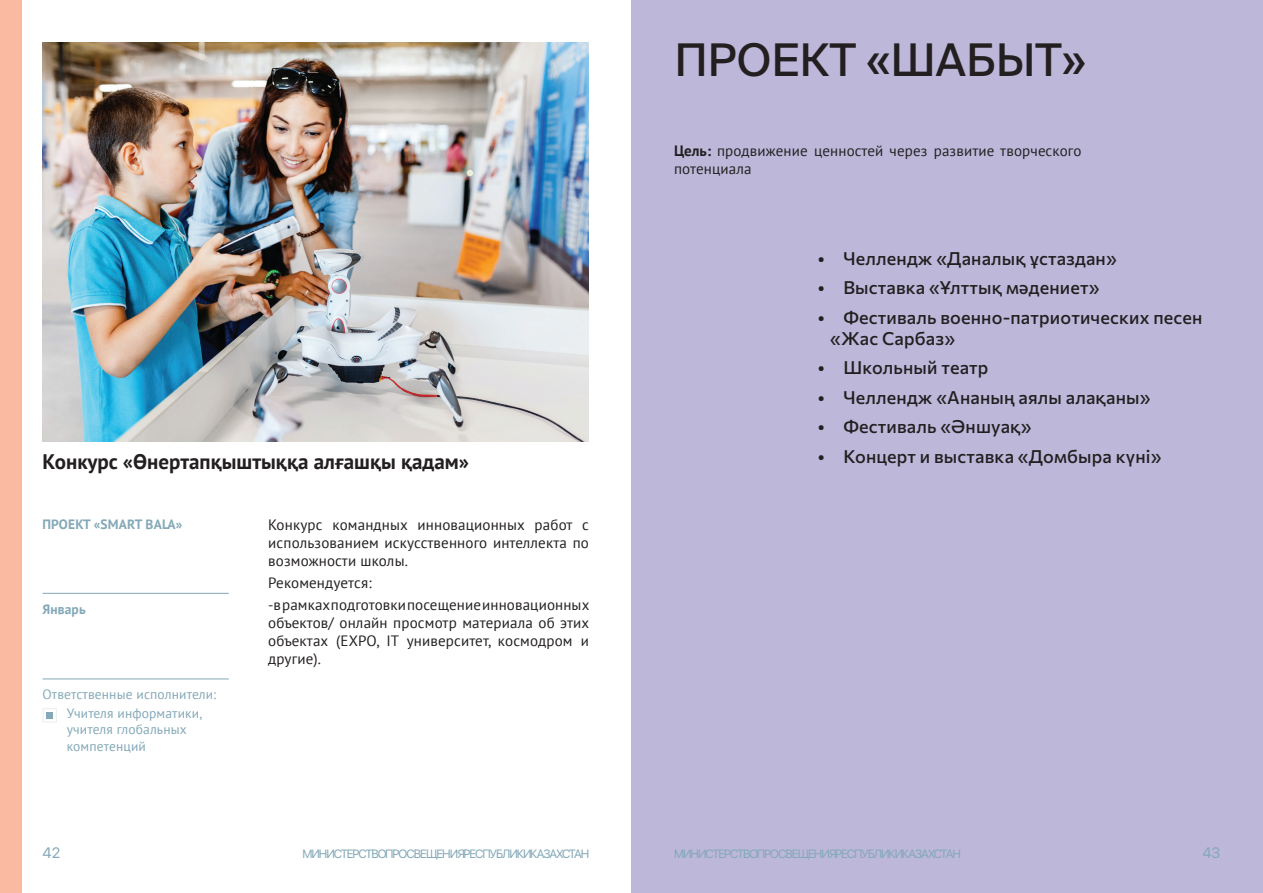
<style>
.page{position:relative;width:1263px;height:893px;background:#fff}
.page>*{position:absolute;margin:0;border:0;box-sizing:border-box;transform-origin:0 0}
.t1{font:45px "Suisse Intl";color:#231f20}
.t2{font:700 21px "PT Sans";color:#231f20}
.t3{font:500 18px/21px "Commissioner";letter-spacing:.01em;color:#231f20}
.t4{font:15px/18px "PT Sans";letter-spacing:.01em;color:#231f20;text-align:justify}
.t5{font:15px "SF Pro";color:#83a8b7}
.t6{font:13.5px/16.2px "PT Sans";letter-spacing:.01em;color:#83a8b7}
.t7{font:700 13.5px "PT Sans";letter-spacing:.01em;color:#83a8b7}
.t8{font:12px "SF Pro";letter-spacing:-.085em;color:#83a8b7}
.s1{font-weight:700}
</style>
<div class="page">
<div style="left:0;top:0;width:21px;height:893px;background:#fabaa2"></div>
<img style="left:43px;top:43px;width:546px;height:399px">
<div style="left:43px;top:708px;width:14px;height:14px;border:1px solid #eaf0ef"></div>
<div style="left:46px;top:712px;width:7px;height:7px;background:#83a8b7"></div>
<hr style="left:43px;top:679px;width:186px;height:1px;background:#83a8b7">
<hr style="left:43px;top:593px;width:186px;height:1px;background:#83a8b7">
<div style="left:631px;top:0;width:632px;height:893px;background:#bdb8da"></div>
<h1 class="t1" style="left:674px;top:34px;width:413px">ПРОЕКТ «ШАБЫТ»</h1>
<h2 class="t2" style="left:43px;top:448px;width:428px">Конкурс «Өнертапқыштыққа алғашқы қадам»</h2>
<p class="t7" style="left:43px;top:515px;width:141px">ПРОЕКТ «SMART BALA»</p>
<p class="t7" style="left:43px;top:600px;width:45px">Январь</p>
<p class="t6" style="left:43px;top:685px;width:175px">Ответственные исполнители:</p>
<p class="t6" style="left:67px;top:705px;width:137px">Учителя информатики, учителя глобальных компетенций</p>
<p class="t4" style="left:268px;top:515px;width:322px">Конкурс командных инновационных работ с использованием искусственного интеллекта по возможности школы.</p>
<p class="t4" style="left:268px;top:573px;width:105px">Рекомендуется:</p>
<p class="t4" style="left:268px;top:596px;width:323px">- в рамках подготовки посещение инновационных объектов/ онлайн просмотр материала об этих объектах (EXPO, IT университет, космодром и другие).</p>
<p class="t4" style="left:674px;top:141px;width:409px"><span class="s1">Цель:</span> продвижение ценностей через развитие творческого потенциала</p>
<p class="t3" style="left:817px;top:246px;width:301px">• Челлендж «Даналық ұстаздан»</p>
<p class="t3" style="left:817px;top:276px;width:284px">• Выставка «Ұлттық мәдениет»</p>
<p class="t3" style="left:830px;top:305px;width:374px;text-indent:-13px">• Фестиваль военно-патриотических песен «Жас Сарбаз»</p>
<p class="t3" style="left:817px;top:356px;width:173px">• Школьный театр</p>
<p class="t3" style="left:817px;top:385px;width:335px">• Челлендж «Ананың аялы алақаны»</p>
<p class="t3" style="left:817px;top:415px;width:216px">• Фестиваль «Әншуақ»</p>
<p class="t3" style="left:817px;top:444px;width:346px">• Концерт и выставка «Домбыра күні»</p>
<p class="t5" style="left:43px;top:844px;width:19px">42</p>
<p class="t8" style="left:302px;top:847px;width:288px">МИНИСТЕРСТВО ПРОСВЕЩЕНИЯ РЕСПУБЛИКИ КАЗАХСТАН</p>
<p class="t8" style="left:674px;top:847px;width:288px">МИНИСТЕРСТВО ПРОСВЕЩЕНИЯ РЕСПУБЛИКИ КАЗАХСТАН</p>
<p class="t5" style="left:1202px;top:844px;width:20px">43</p>
</div>
